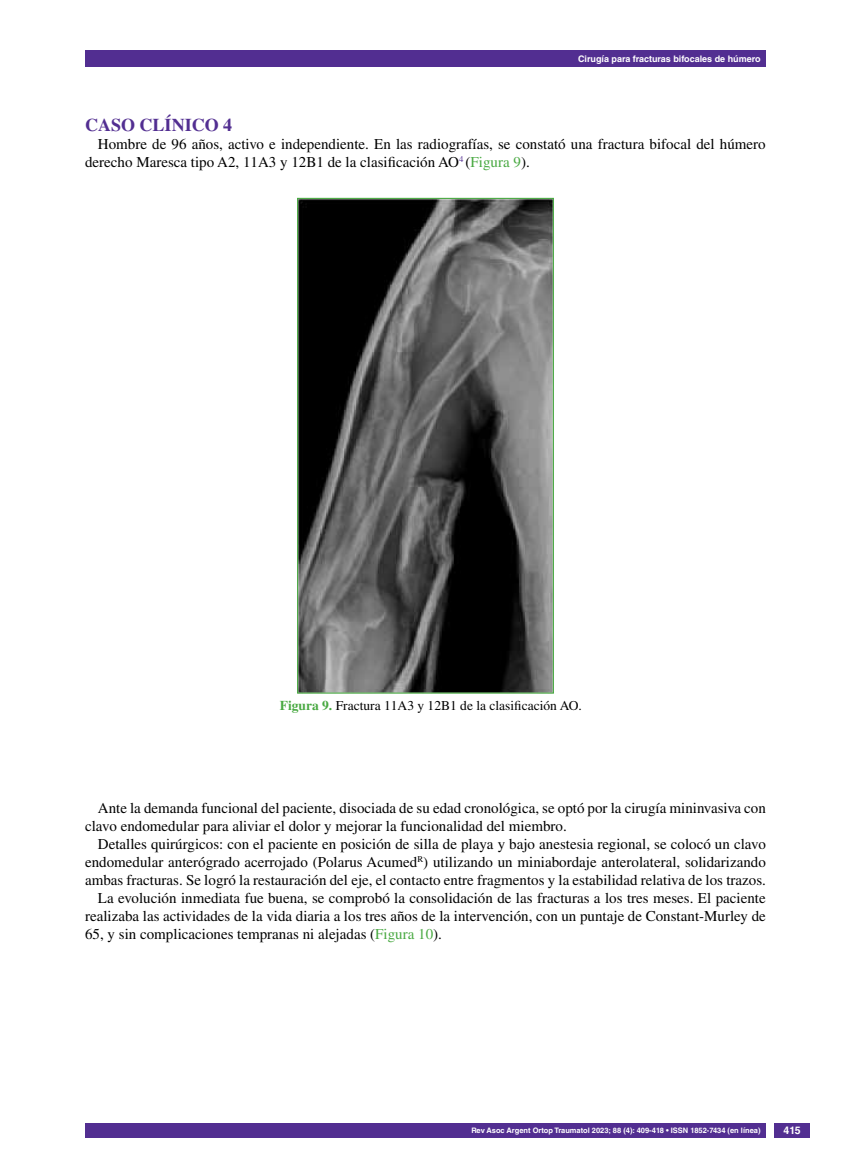
<style>
.page{position:relative;width:851px;height:1170px;background:#fff}
.page>*{position:absolute;margin:0;border:0;box-sizing:border-box;transform-origin:0 0}
.t1{font:700 18px "Times LT Std";color:#522e91}
.t2{font:15px/18px "Times LT Std";color:#000}
.t3{font:13.5px "Times LT Std";color:#000}
.t4{font:700 10.5px "Helvetica LT Std";color:#fff}
.t5{font:700 9px "Helvetica LT Std";color:#fff}
.t6{font:700 7.5px "Helvetica LT Std";color:#fff}
.s1{color:#49a942}
.s2{font-weight:700;color:#49a942}
</style>
<div class="page">
<div style="left:85px;top:50px;width:680px;height:17px;background:#522e91"></div>
<div style="left:85px;top:1123px;width:680px;height:14px;background:#522e91"></div>
<div style="left:774px;top:1123px;width:35px;height:14px;background:#522e91"></div>
<img style="left:299px;top:200px;width:253px;height:491px">
<div style="left:297px;top:198px;width:257px;height:495px;border:1px solid #49a942"></div>
<p class="t5" style="left:578px;top:53px;width:184px">Cirugía para fracturas bifocales de húmero</p>
<p class="t1" style="left:85px;top:115px;width:149px">CASO CLÍNICO 4</p>
<p class="t2" style="left:85px;top:135px;width:682px;text-indent:13px">Hombre de 96 años, activo e independiente. En las radiografías, se constató una fractura bifocal del húmero derecho Maresca tipo A2, 11A3 y 12B1 de la clasificación AO<sup>4</sup> (<span class="s1">Figura 9</span>).</p>
<p class="t3" style="left:280px;top:698px;width:303px"><span class="s2">Figura 9.</span> Fractura 11A3 y 12B1 de la clasificación AO.</p>
<p class="t2" style="left:85px;top:798px;width:682px;text-indent:13px">Ante la demanda funcional del paciente, disociada de su edad cronológica, se optó por la cirugía mininvasiva con clavo endomedular para aliviar el dolor y mejorar la funcionalidad del miembro.</p>
<p class="t2" style="left:98px;top:834px;width:669px">Detalles quirúrgicos: con el paciente en posición de silla de playa y bajo anestesia regional, se colocó un clavo</p>
<p class="t2" style="left:85px;top:852px;width:682px">endomedular anterógrado acerrojado (Polarus Acumed<sup>R</sup>) utilizando un miniabordaje anterolateral, solidarizando</p>
<p class="t2" style="left:85px;top:870px;width:682px">ambas fracturas. Se logró la restauración del eje, el contacto entre fragmentos y la estabilidad relativa de los trazos.</p>
<p class="t2" style="left:98px;top:888px;width:669px">La evolución inmediata fue buena, se comprobó la consolidación de las fracturas a los tres meses. El paciente</p>
<p class="t2" style="left:85px;top:906px;width:682px">realizaba las actividades de la vida diaria a los tres años de la intervención, con un puntaje de Constant-Murley de</p>
<p class="t2" style="left:85px;top:924px;width:358px">65, y sin complicaciones tempranas ni alejadas (<span class="s1">Figura 10</span>).</p>
<p class="t6" style="left:471px;top:1125px;width:291px">Rev Asoc Argent Ortop Traumatol 2023; 88 (4): 409-418 • ISSN 1852-7434 (en línea)</p>
<p class="t4" style="left:783px;top:1124px;width:19px">415</p>
</div>
